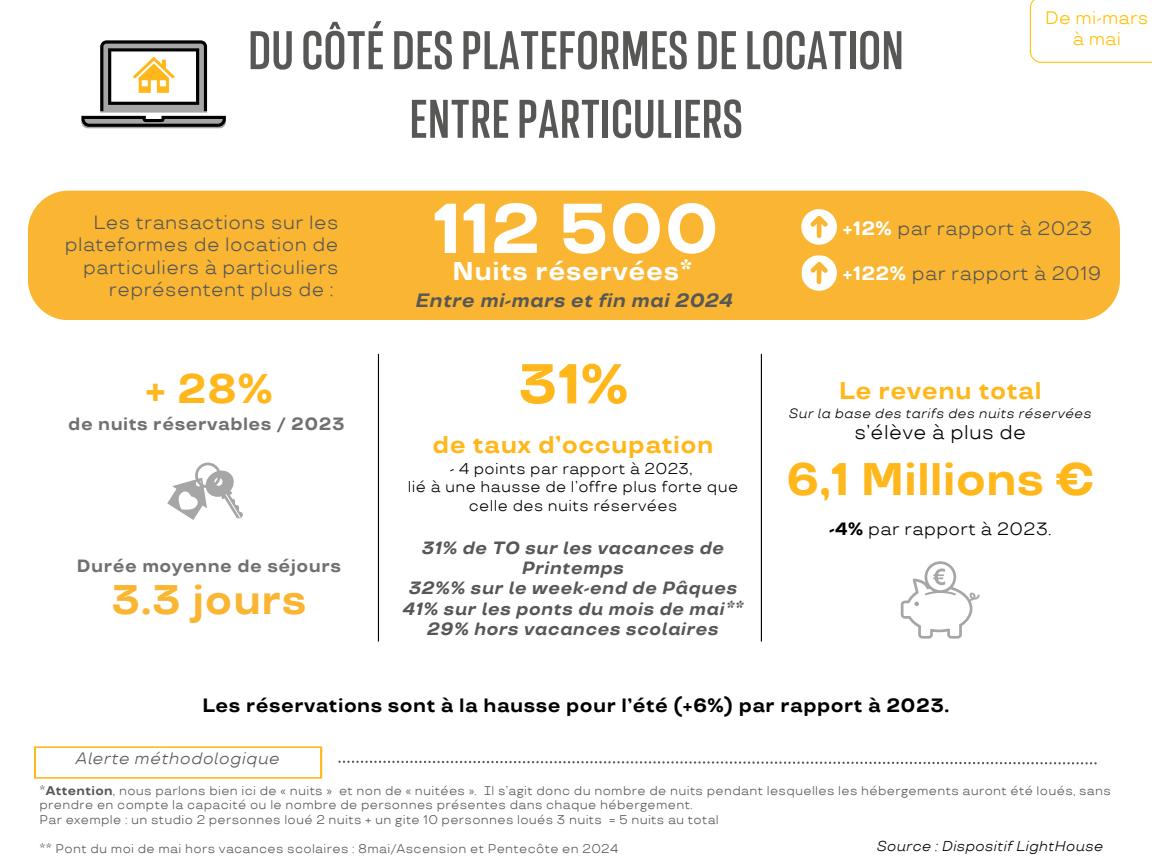
<style>
.page{position:relative;width:1152px;height:864px;background:#fff}
.page>*{position:absolute;margin:0;border:0;box-sizing:border-box;transform-origin:0 0}
.t1{font:700 70.35px "TT Travels";color:#fff}
.t2{font:700 condensed 57.6px/68.7px "Resolve";letter-spacing:.02em;color:#575756;text-align:center}
.t3{font:700 56.1px "TT Travels";color:#ffb71b}
.t4{font:700 45.45px "TT Travels";color:#ffb71b}
.t5{font:700 41.1px "TT Travels";letter-spacing:.015em;color:#fab632}
.t6{font:700 41.1px "TT Travels";color:#ffb71b}
.t7{font:700 25.65px "TT Travels";letter-spacing:.025em;color:#fff}
.t8{font:700 24.15px "TT Travels";letter-spacing:.02em;color:#ffb71b}
.t9{font:19.8px "TT Travels";letter-spacing:.02em;color:#000}
.t10{font:19.2px/22.5px "TT Travels";letter-spacing:.025em;color:#575756;text-align:right}
.t11{font:700 19.2px "TT Travels";letter-spacing:.025em;color:#000}
.t12{font:italic 700 19.2px "TT Travels";letter-spacing:.025em;color:#575756}
.t13{font:18px "TT Travels";letter-spacing:.01em;color:#ffc000}
.t14{font:italic 700 17.7px/20.2px "TT Travels";letter-spacing:.03em;color:#575756;text-align:center}
.t15{font:700 17.7px "TT Travels";letter-spacing:.03em;color:#707070}
.t16{font:17.7px "TT Travels";letter-spacing:.025em;color:#000}
.t17{font:italic 16.5px "TT Travels";letter-spacing:.03em;color:#575756}
.t18{font:15.6px/18.3px "TT Travels";letter-spacing:.025em;color:#000;text-align:center}
.t19{font:italic 14.25px "TT Travels";letter-spacing:.02em;color:#000}
.t20{font:italic 13.5px "TT Travels";letter-spacing:.03em;color:#000}
.t21{font:12.6px/14.7px "TT Travels";letter-spacing:.025em;color:#575756}
.s1{font-weight:700;color:#fff}
.s2{font-weight:700}
</style>
<div class="page">
<div style="left:28px;top:191px;width:1092px;height:129px;background:#fab632"></div>
<svg style="left:34px;top:746px;width:288px;height:33px"></svg>
<svg style="left:338px;top:761px;width:759px;height:3px"></svg>
<svg style="left:81px;top:40px;width:145px;height:88px"></svg>
<svg style="left:167px;top:463px;width:76px;height:57px"></svg>
<svg style="left:901px;top:561px;width:79px;height:78px"></svg>
<svg style="left:801px;top:209px;width:36px;height:36px"></svg>
<svg style="left:801px;top:255px;width:36px;height:36px"></svg>
<hr style="left:378px;top:354px;width:1px;height:288px;background:#000">
<hr style="left:761px;top:354px;width:1px;height:288px;background:#000">
<svg style="left:1030px;top:0;width:122px;height:63px"></svg>
<p class="t2" style="left:248px;top:16px;width:657px">DUCÔTÉDESPLATEFORMESDELOCATION<br>ENTREPARTICULIERS</p>
<h4 class="t13" style="left:1045px;top:7px;width:105px">De mi-mars</h4>
<p class="t13" style="left:1073px;top:29px;width:50px">à mai</p>
<p class="t10" style="left:93px;top:212px;width:247px">Les transactions sur les</p>
<p class="t10" style="left:65px;top:234px;width:275px">plateformes de location de particuliers à particuliers</p>
<p class="t10" style="left:109px;top:279px;width:226px">représentent plus de :</p>
<p class="t6" style="left:145px;top:366px;width:129px">+ 28%</p>
<p class="t15" style="left:68px;top:414px;width:278px">de nuits réservables / 2023</p>
<h1 class="t15" style="left:77px;top:556px;width:266px">Durée moyenne de séjours</h1>
<h1 class="t5" style="left:111px;top:577px;width:197px">3.3 jours</h1>
<h6 class="t1" style="left:433px;top:190px;width:288px">112 500</h6>
<p class="t7" style="left:453px;top:257px;width:242px">Nuits réservées*</p>
<h2 class="t12" style="left:416px;top:290px;width:319px">Entre mi-mars et fin mai 2024</h2>
<p class="t3" style="left:518px;top:353px;width:112px">31%</p>
<p class="t8" style="left:433px;top:431px;width:283px">de taux d’occupation</p>
<h6 class="t18" style="left:450px;top:460px;width:244px">- 4 points par rapport à 2023,</h6>
<p class="t18" style="left:408px;top:479px;width:332px">lié à une hausse de l’offre plus forte que celle des nuits réservées</p>
<p class="t14" style="left:403px;top:538px;width:342px">31% de TO sur les vacances de<br>Printemps<br>32%% sur le week-end de Pâques<br>41% sur les ponts du mois de mai**<br>29% hors vacances scolaires</p>
<p class="t10" style="left:843px;top:218px;width:251px"><span class="s1">+12%</span> par rapport à 2023</p>
<p class="t10" style="left:843px;top:263px;width:260px"><span class="s1">+122%</span> par rapport à 2019</p>
<h5 class="t8" style="left:839px;top:377px;width:204px">Le revenu total</h5>
<p class="t20" style="left:789px;top:406px;width:304px">Sur la base des tarifs des nuits réservées</p>
<p class="t9" style="left:854px;top:421px;width:173px">s’élève à plus de</p>
<h3 class="t4" style="left:786px;top:454px;width:310px">6,1 Millions €</h3>
<p class="t16" style="left:829px;top:519px;width:224px"><span class="s2">-4%</span> par rapport à 2023.</p>
<p class="t11" style="left:203px;top:695px;width:748px">Les réservations sont à la hausse pour l’été (+6%) par rapport à 2023.</p>
<p class="t17" style="left:76px;top:750px;width:206px">Alerte méthodologique</p>
<h6 class="t21" style="left:39px;top:784px;width:1073px">*<span class="s2">Attention</span>, nous parlons bien ici de « nuits » et non de « nuitées ». Il s’agit donc du nombre de nuits pendant lesquelles les hébergements auront été loués, sans prendre en compte la capacité ou le nombre de personnes présentes dans chaque hébergement.</h6>
<p class="t21" style="left:39px;top:813px;width:681px">Par exemple : un studio 2 personnes loué 2 nuits + un gite 10 personnes loués 3 nuits = 5 nuits au total</p>
<p class="t21" style="left:39px;top:842px;width:580px">** Pont du moi de mai hors vacances scolaires : 8mai/Ascension et Pentecôte en 2024</p>
<p class="t19" style="left:877px;top:838px;width:228px">Source : Dispositif LightHouse</p>
</div>
